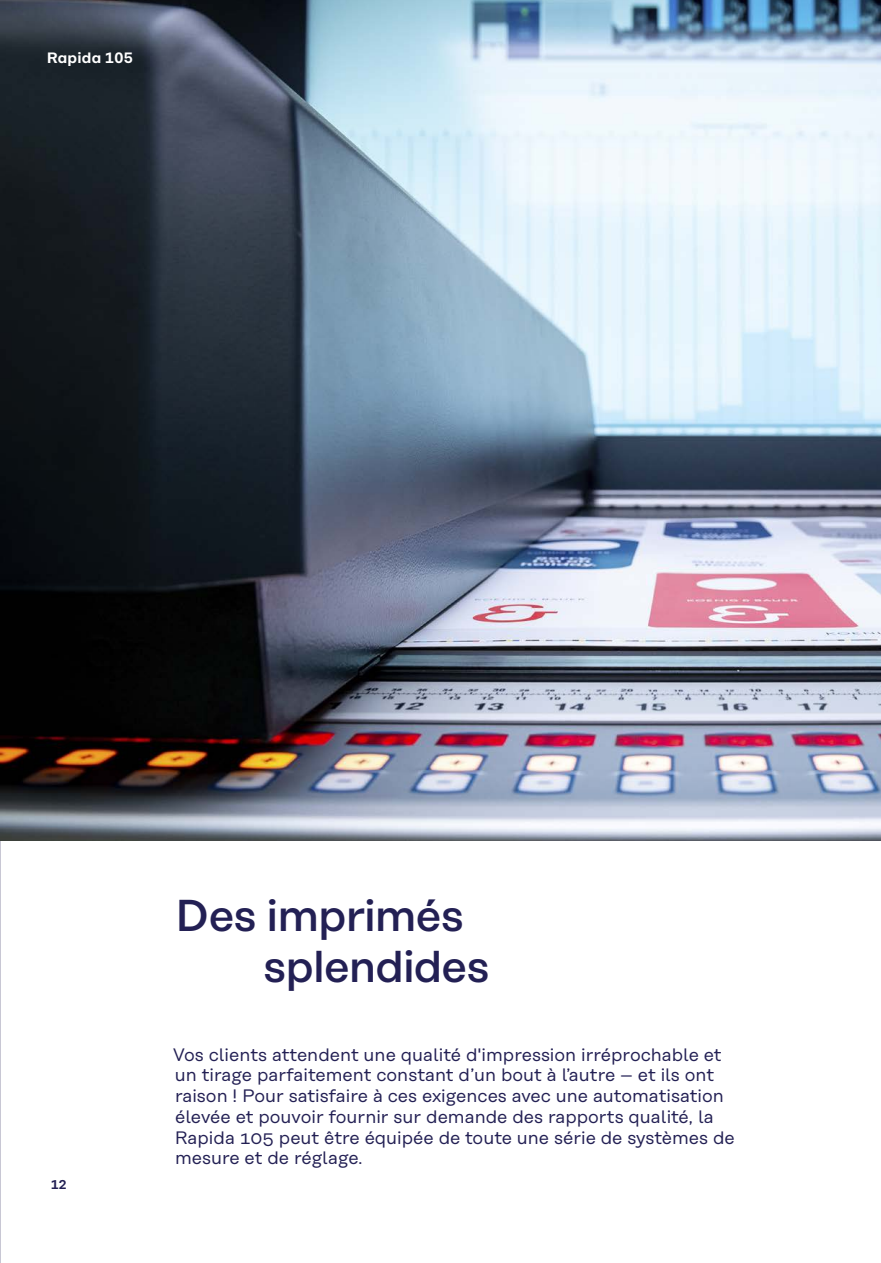
<style>
.page{position:relative;width:881px;height:1263px;background:#fff}
.page>*{position:absolute;margin:0;border:0;box-sizing:border-box;transform-origin:0 0}
.t1{font:500 44.55px/51.3px "Koenig&Bauer H";letter-spacing:-.02em;color:#232054}
.t2{font:18px/20.7px "Koenig&Bauer T";color:#232054}
.t3{font:600 15px "Koenig&Bauer H";letter-spacing:.015em;color:#fff}
.t4{font:600 12.75px "Koenig&Bauer H";color:#232054}
</style>
<div class="page">
<img style="left:0;top:0;width:880px;height:840px">
<p class="t3" style="left:47px;top:49px;width:87px">Rapida 105</p>
<p class="t4" style="left:51px;top:1177px;width:17px">12</p>
<h1 class="t1" style="left:263px;top:890px;width:227px;text-indent:-88px">Des imprimés splendides</h1>
<p class="t2" style="left:172px;top:1044px;width:563px">Vos clients attendent une qualité d'impression irréprochable et un tirage parfaitement constant d’un bout à l’autre – et ils ont raison ! Pour satisfaire à ces exigences avec une automatisation élevée et pouvoir fournir sur demande des rapports qualité, la Rapida 105 peut être équipée de toute une série de systèmes de mesure et de réglage.</p>
</div>
